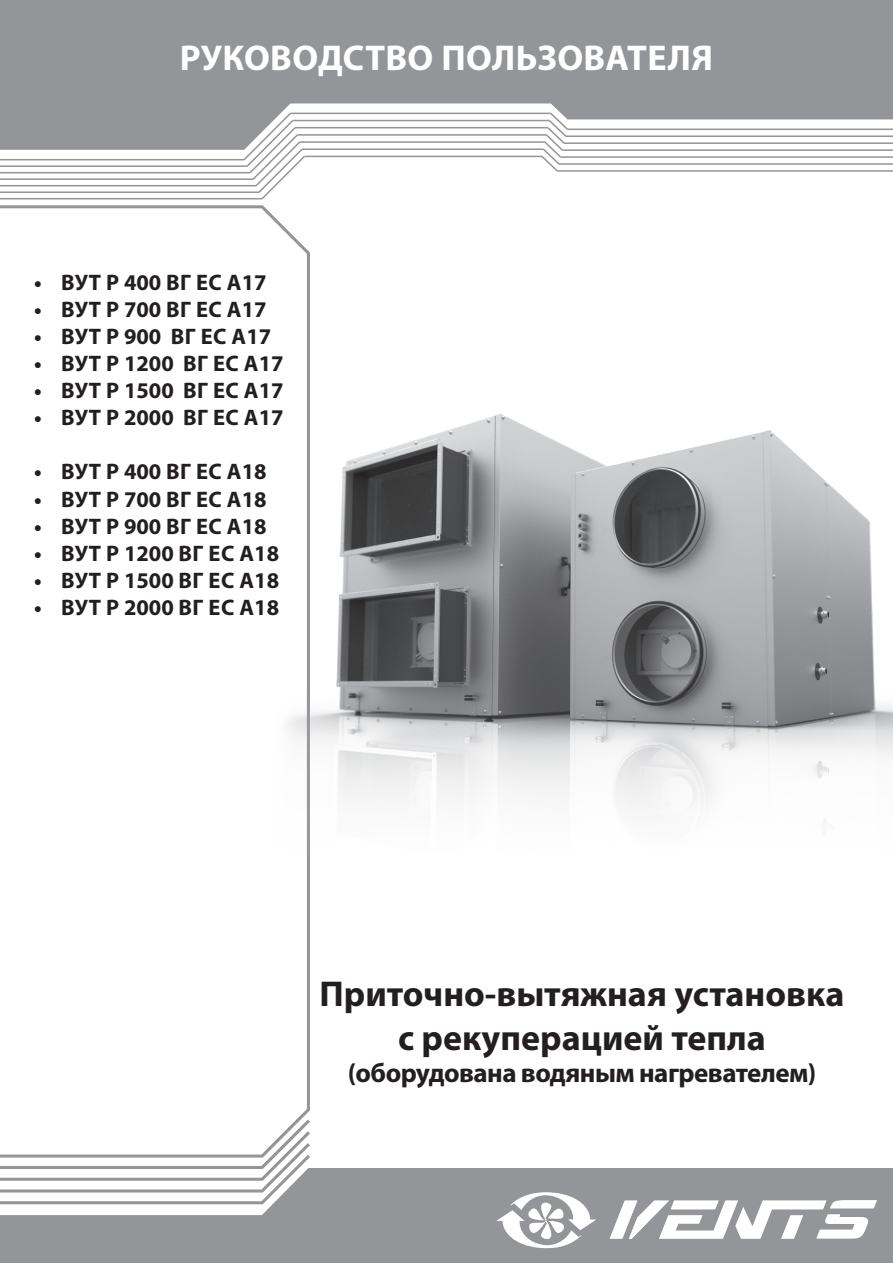
<style>
.page{position:relative;width:893px;height:1263px;background:#fff}
.page>*{position:absolute;margin:0;border:0;box-sizing:border-box;transform-origin:0 0}
.t1{font:700 36px/43.2px "Myriad Pro";color:#231f20;text-align:center}
.t2{font:700 36px "Myriad Pro";letter-spacing:.01em;color:#fff}
.t3{font:700 27px "Myriad Pro";letter-spacing:-.02em;color:#231f20}
.t4{font:700 22.5px "Myriad Pro";color:#231f20}
</style>
<div class="page">
<svg style="left:0;top:0;width:893px;height:150px;fill:#939598"></svg>
<hr style="left:567px;top:129px;width:326px;height:1px;background:#939598">
<hr style="left:290px;top:113px;width:261px;height:1px;background:#939598">
<hr style="left:0;top:159px;width:244px;height:1px;background:#939598">
<hr style="left:566px;top:135px;width:327px;height:2px;background:#939598">
<hr style="left:293px;top:120px;width:256px;height:1px;background:#939598">
<hr style="left:0;top:165px;width:247px;height:2px;background:#939598">
<hr style="left:564px;top:142px;width:329px;height:2px;background:#939598">
<hr style="left:295px;top:127px;width:253px;height:1px;background:#939598">
<hr style="left:0;top:172px;width:250px;height:1px;background:#939598">
<hr style="left:562px;top:149px;width:331px;height:2px;background:#939598">
<hr style="left:297px;top:134px;width:249px;height:2px;background:#939598">
<hr style="left:0;top:178px;width:253px;height:2px;background:#939598">
<hr style="left:561px;top:156px;width:332px;height:2px;background:#939598">
<hr style="left:300px;top:141px;width:245px;height:2px;background:#939598">
<hr style="left:0;top:185px;width:256px;height:1px;background:#939598">
<hr style="left:559px;top:163px;width:334px;height:2px;background:#939598">
<hr style="left:302px;top:148px;width:241px;height:2px;background:#939598">
<hr style="left:0;top:191px;width:259px;height:2px;background:#939598">
<hr style="left:557px;top:170px;width:336px;height:2px;background:#939598">
<svg style="left:540px;top:111px;width:30px;height:61px"></svg>
<hr style="left:304px;top:156px;width:238px;height:1px;background:#939598">
<svg style="left:242px;top:111px;width:64px;height:89px"></svg>
<hr style="left:0;top:198px;width:262px;height:1px;background:#939598">
<div style="left:0;top:1168px;width:893px;height:95px;background:#939598"></div>
<svg style="left:488px;top:1190px;width:392px;height:60px"></svg>
<svg style="left:0;top:205px;width:310px;height:913px"></svg>
<svg style="left:0;top:1118px;width:311px;height:88px"></svg>
<img style="left:271px;top:387px;width:622px;height:502px">
<h1 class="t2" style="left:180px;top:35px;width:535px">РУКОВОДСТВО ПОЛЬЗОВАТЕЛЯ</h1>
<p class="t4" style="left:34px;top:268px;width:234px">• ВУТ Р 400 ВГ ЕС А17</p>
<p class="t4" style="left:34px;top:295px;width:234px">• ВУТ Р 700 ВГ ЕС А17</p>
<p class="t4" style="left:34px;top:322px;width:239px">• ВУТ Р 900 ВГ ЕС А17</p>
<p class="t4" style="left:34px;top:349px;width:251px">• ВУТ Р 1200 ВГ ЕС А17</p>
<p class="t4" style="left:34px;top:376px;width:251px">• ВУТ Р 1500 ВГ ЕС А17</p>
<p class="t4" style="left:34px;top:403px;width:251px">• ВУТ Р 2000 ВГ ЕС А17</p>
<p class="t4" style="left:34px;top:457px;width:234px">• ВУТ Р 400 ВГ ЕС А18</p>
<p class="t4" style="left:34px;top:484px;width:234px">• ВУТ Р 700 ВГ ЕС А18</p>
<p class="t4" style="left:34px;top:511px;width:234px">• ВУТ Р 900 ВГ ЕС А18</p>
<p class="t4" style="left:34px;top:538px;width:246px">• ВУТ Р 1200 ВГ ЕС А18</p>
<p class="t4" style="left:34px;top:565px;width:246px">• ВУТ Р 1500 ВГ ЕС А18</p>
<p class="t4" style="left:34px;top:592px;width:246px">• ВУТ Р 2000 ВГ ЕС А18</p>
<h1 class="t1" style="left:319px;top:971px;width:527px">Приточно-вытяжная установка с рекуперацией тепла</h1>
<p class="t3" style="left:348px;top:1055px;width:470px">(оборудована водяным нагревателем)</p>
</div>
